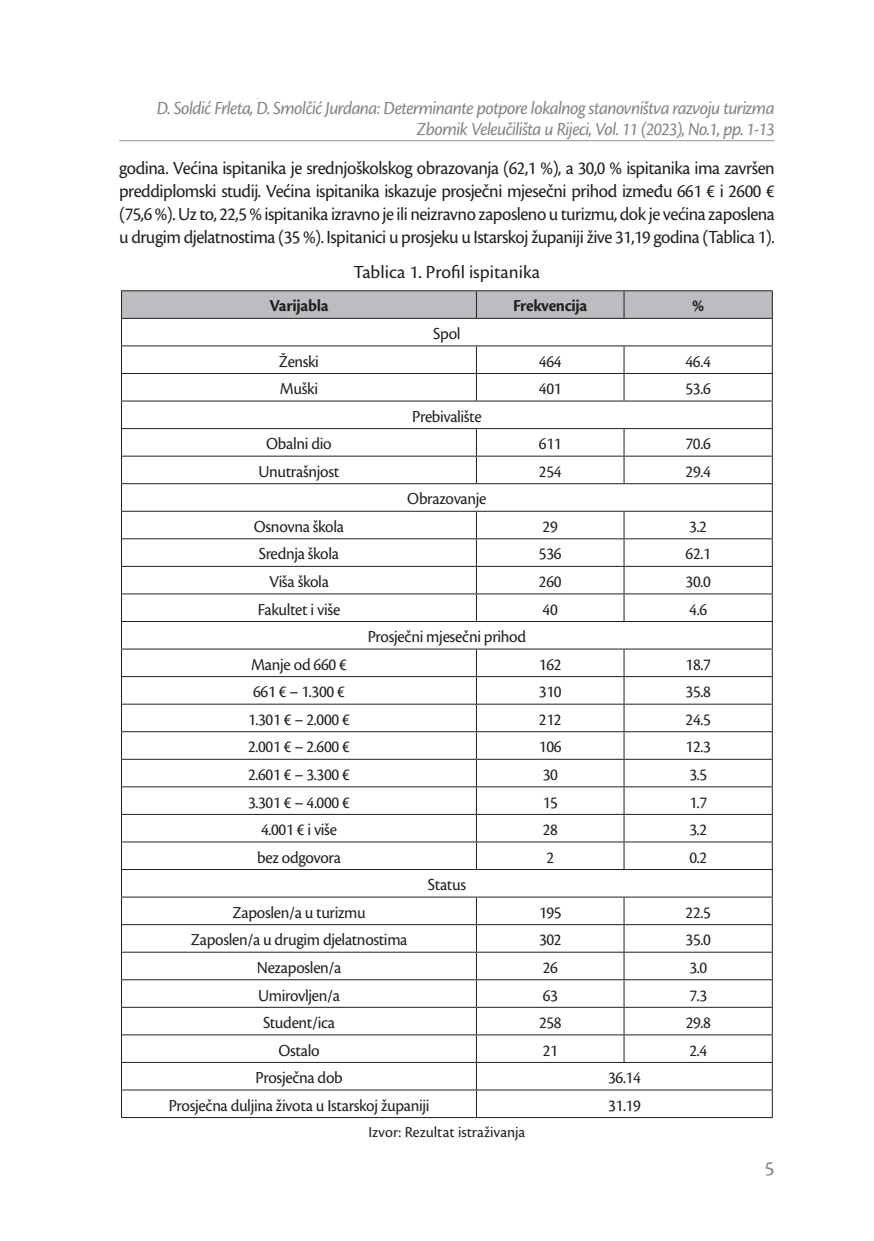
<style>
.page{position:relative;width:874px;height:1241px;background:#fff}
.page>*{position:absolute;margin:0;border:0;box-sizing:border-box;transform-origin:0 0}
.t1{font:21px "Cronos Pro";color:#808285}
.t2{font:19.25px/22.9px "Cronos Pro";letter-spacing:-.025em;color:#231f20;text-align:justify;scale:.96 1}
.t3{font:italic 19.25px/21px "Cronos Pro";letter-spacing:-.03em;color:#808285;text-align:right;scale:.96 1}
.t4{font:19.25px "Cronos Pro";color:#231f20}
.t5{font:17.5px "Cronos Pro";letter-spacing:-.02em;color:#231f20;scale:.96 1}
.t6{font:700 17.5px "Cronos Pro";letter-spacing:-.02em;color:#231f20;scale:.96 1}
.t7{font:15.75px "Cronos Pro";color:#231f20}
</style>
<div class="page">
<hr style="left:119px;top:140px;width:655px;height:1px;background:#939598">
<hr style="left:121px;top:1116px;width:355px;height:1px;background:#231f20">
<hr style="left:476px;top:1116px;width:147px;height:1px;background:#231f20">
<hr style="left:623px;top:1116px;width:149px;height:1px;background:#231f20">
<hr style="left:121px;top:290px;width:355px;height:1px;background:#231f20">
<hr style="left:476px;top:290px;width:147px;height:1px;background:#231f20">
<hr style="left:623px;top:290px;width:149px;height:1px;background:#231f20">
<svg style="left:121px;top:291px;width:651px;height:825px"></svg>
<hr style="left:121px;top:318px;width:355px;height:1px;background:#231f20">
<hr style="left:476px;top:318px;width:147px;height:1px;background:#231f20">
<hr style="left:623px;top:318px;width:149px;height:1px;background:#231f20">
<p class="t3" style="left:157px;top:98px;width:644px">D. Soldić Frleta, D. Smolčić Jurdana: Determinante potpore lokalnog stanovništva razvoju turizma<br>Zbornik Veleučilišta u Rijeci, Vol. 11 (2023), No.1, pp. 1-13</p>
<p class="t2" style="left:119px;top:156px;width:684px">godina. Većina ispitanika je srednjoškolskog obrazovanja (62,1 %), a 30,0 % ispitanika ima završen preddiplomski studij. Većina ispitanika iskazuje prosječni mjesečni prihod između 661 € i 2600 € (75,6 %). Uz to, 22,5 % ispitanika izravno je ili neizravno zaposleno u turizmu, dok je većina zaposlena u drugim djelatnostima (35 %). Ispitanici u prosjeku u Istarskoj županiji žive 31,19 godina (Tablica 1).</p>
<p class="t4" style="left:353px;top:261px;width:188px">Tablica 1. Profil ispitanika</p>
<p class="t6" style="left:269px;top:296px;width:63px">Varijabla</p>
<p class="t6" style="left:513px;top:296px;width:79px">Frekvencija</p>
<p class="t6" style="left:691px;top:296px;width:14px">%</p>
<p class="t5" style="left:433px;top:323px;width:30px">Spol</p>
<p class="t5" style="left:279px;top:351px;width:43px">Ženski</p>
<p class="t5" style="left:538px;top:351px;width:25px">464</p>
<p class="t5" style="left:685px;top:351px;width:28px">46.4</p>
<p class="t5" style="left:280px;top:378px;width:41px">Muški</p>
<p class="t5" style="left:538px;top:378px;width:25px">401</p>
<p class="t5" style="left:685px;top:378px;width:28px">53.6</p>
<p class="t5" style="left:412px;top:406px;width:74px">Prebivalište</p>
<p class="t5" style="left:266px;top:433px;width:70px">Obalni dio</p>
<p class="t5" style="left:538px;top:433px;width:25px">611</p>
<p class="t5" style="left:685px;top:433px;width:28px">70.6</p>
<p class="t5" style="left:258px;top:461px;width:86px">Unutrašnjost</p>
<p class="t5" style="left:538px;top:461px;width:25px">254</p>
<p class="t5" style="left:685px;top:461px;width:28px">29.4</p>
<p class="t5" style="left:407px;top:489px;width:84px">Obrazovanje</p>
<p class="t5" style="left:254px;top:516px;width:95px">Osnovna škola</p>
<p class="t5" style="left:542px;top:516px;width:17px">29</p>
<p class="t5" style="left:689px;top:516px;width:20px">3.2</p>
<p class="t5" style="left:259px;top:544px;width:85px">Srednja škola</p>
<p class="t5" style="left:538px;top:544px;width:25px">536</p>
<p class="t5" style="left:685px;top:544px;width:28px">62.1</p>
<p class="t5" style="left:269px;top:571px;width:64px">Viša škola</p>
<p class="t5" style="left:538px;top:571px;width:25px">260</p>
<p class="t5" style="left:685px;top:571px;width:28px">30.0</p>
<p class="t5" style="left:257px;top:599px;width:87px">Fakultet i više</p>
<p class="t5" style="left:542px;top:599px;width:17px">40</p>
<p class="t5" style="left:689px;top:599px;width:20px">4.6</p>
<p class="t5" style="left:367px;top:626px;width:166px">Prosječni mjesečni prihod</p>
<p class="t5" style="left:251px;top:654px;width:101px">Manje od 660 €</p>
<p class="t5" style="left:538px;top:654px;width:25px">162</p>
<p class="t5" style="left:685px;top:654px;width:28px">18.7</p>
<p class="t5" style="left:253px;top:681px;width:97px">661 € – 1.300 €</p>
<p class="t5" style="left:538px;top:681px;width:25px">310</p>
<p class="t5" style="left:685px;top:681px;width:28px">35.8</p>
<p class="t5" style="left:248px;top:709px;width:107px">1.301 € – 2.000 €</p>
<p class="t5" style="left:538px;top:709px;width:25px">212</p>
<p class="t5" style="left:685px;top:709px;width:28px">24.5</p>
<p class="t5" style="left:248px;top:736px;width:107px">2.001 € – 2.600 €</p>
<p class="t5" style="left:538px;top:736px;width:25px">106</p>
<p class="t5" style="left:685px;top:736px;width:28px">12.3</p>
<p class="t5" style="left:248px;top:764px;width:107px">2.601 € – 3.300 €</p>
<p class="t5" style="left:542px;top:764px;width:17px">30</p>
<p class="t5" style="left:689px;top:764px;width:20px">3.5</p>
<p class="t5" style="left:248px;top:792px;width:107px">3.301 € – 4.000 €</p>
<p class="t5" style="left:542px;top:792px;width:17px">15</p>
<p class="t5" style="left:689px;top:792px;width:20px">1.7</p>
<p class="t5" style="left:261px;top:819px;width:81px">4.001 € i više</p>
<p class="t5" style="left:542px;top:819px;width:17px">28</p>
<p class="t5" style="left:689px;top:819px;width:20px">3.2</p>
<p class="t5" style="left:257px;top:847px;width:89px">bez odgovora</p>
<p class="t5" style="left:546px;top:847px;width:10px">2</p>
<p class="t5" style="left:689px;top:847px;width:20px">0.2</p>
<p class="t5" style="left:427px;top:874px;width:41px">Status</p>
<p class="t5" style="left:232px;top:902px;width:140px">Zaposlen/a u turizmu</p>
<p class="t5" style="left:538px;top:902px;width:25px">195</p>
<p class="t5" style="left:685px;top:902px;width:28px">22.5</p>
<p class="t5" style="left:191px;top:929px;width:227px">Zaposlen/a u drugim djelatnostima</p>
<p class="t5" style="left:538px;top:929px;width:25px">302</p>
<p class="t5" style="left:685px;top:929px;width:28px">35.0</p>
<p class="t5" style="left:257px;top:957px;width:89px">Nezaposlen/a</p>
<p class="t5" style="left:542px;top:957px;width:17px">26</p>
<p class="t5" style="left:689px;top:957px;width:20px">3.0</p>
<p class="t5" style="left:258px;top:984px;width:86px">Umirovljen/a</p>
<p class="t5" style="left:542px;top:984px;width:17px">63</p>
<p class="t5" style="left:689px;top:984px;width:20px">7.3</p>
<p class="t5" style="left:263px;top:1012px;width:76px">Student/ica</p>
<p class="t5" style="left:538px;top:1012px;width:25px">258</p>
<p class="t5" style="left:685px;top:1012px;width:28px">29.8</p>
<p class="t5" style="left:278px;top:1039px;width:44px">Ostalo</p>
<p class="t5" style="left:542px;top:1039px;width:17px">21</p>
<p class="t5" style="left:689px;top:1039px;width:20px">2.4</p>
<p class="t5" style="left:255px;top:1067px;width:92px">Prosječna dob</p>
<p class="t5" style="left:608px;top:1067px;width:36px">36.14</p>
<p class="t5" style="left:169px;top:1094px;width:273px">Prosječna duljina života u Istarskoj županiji</p>
<p class="t5" style="left:608px;top:1094px;width:36px">31.19</p>
<p class="t7" style="left:368px;top:1122px;width:158px">Izvor: Rezultat istraživanja</p>
<p class="t1" style="left:764px;top:1156px;width:11px">5</p>
</div>
